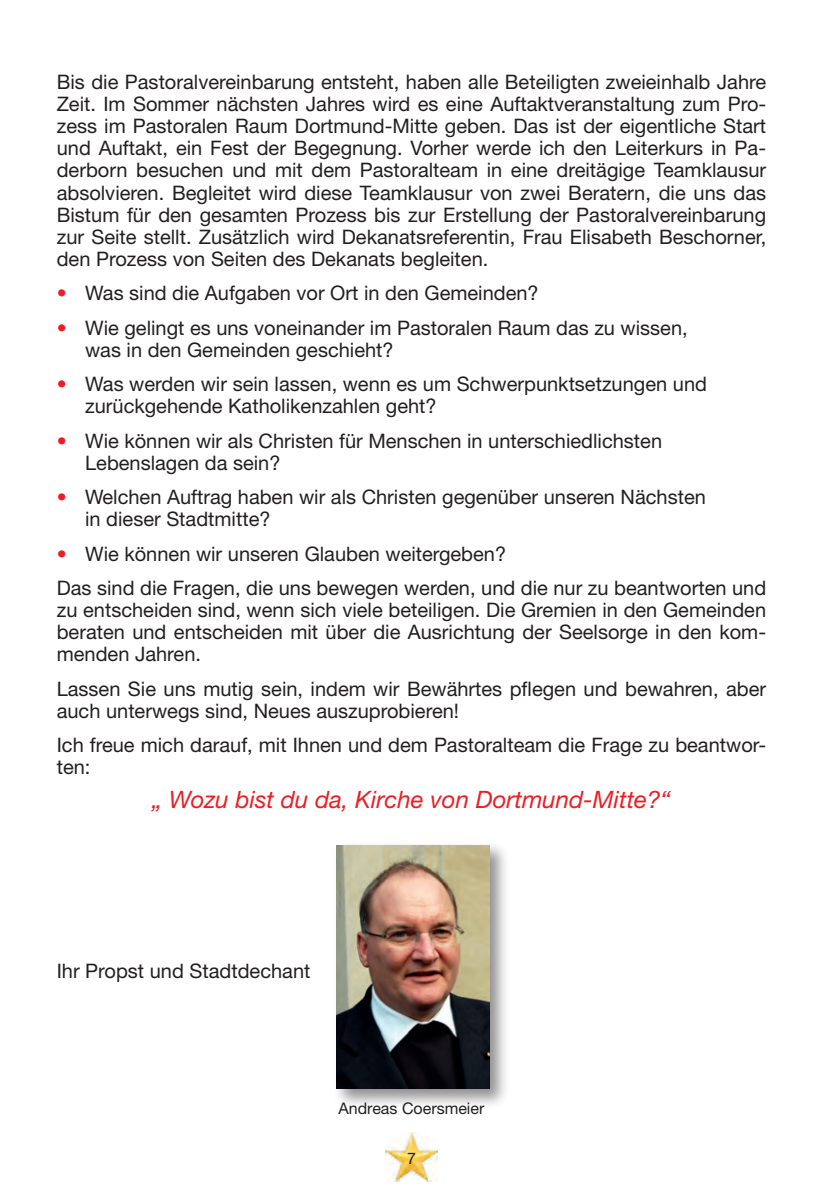
<style>
.page{position:relative;width:840px;height:1191px;background:#fff}
.page>*{position:absolute;margin:0;border:0;box-sizing:border-box;transform-origin:0 0}
.t1{font:italic 24px "Helvetica Neue LT";color:#ee1d23}
.t2{font:20px/22px "Helvetica Neue LT";color:#231f20}
.t3{font:16px "Helvetica Neue LT";color:#231f20}
.s1{color:#ee1d23}
</style>
<div class="page">
<img style="left:386px;top:1132px;width:51px;height:49px">
<div style="left:332px;top:841px;width:177px;height:268px;background:#231f20;opacity:.5"></div>
<img style="left:336px;top:845px;width:153px;height:244px">
<p class="t2" style="left:57px;top:71px;width:710px;text-align:justify">Bis die Pastoralvereinbarung entsteht, haben alle Beteiligten zweieinhalb Jahre Zeit. Im Sommer nächsten Jahres wird es eine Auftaktveranstaltung zum Pro&shy;zess im Pastoralen Raum Dortmund-Mitte geben. Das ist der eigentliche Start und Auftakt, ein Fest der Begegnung. Vorher werde ich den Leiterkurs in Pa&shy;derborn besuchen und mit dem Pastoralteam in eine dreitägige Teamklausur absolvieren. Begleitet wird diese Teamklausur von zwei Beratern, die uns das Bistum für den gesamten Prozess bis zur Erstellung der Pastoralvereinbarung zur Seite stellt. Zusätzlich wird Dekanatsreferentin, Frau Elisabeth Beschorner, den Prozess von Seiten des Dekanats begleiten.</p>
<p class="t2" style="left:57px;top:282px;width:483px"><span class="s1">•</span> Was sind die Aufgaben vor Ort in den Gemeinden?</p>
<p class="t2" style="left:85px;top:316px;width:603px;text-indent:-28px"><span class="s1">•</span> Wie gelingt es uns voneinander im Pastoralen Raum das zu wissen, was in den Gemeinden geschieht?</p>
<p class="t2" style="left:85px;top:372px;width:623px;text-indent:-28px"><span class="s1">•</span> Was werden wir sein lassen, wenn es um Schwerpunktsetzungen und zurückgehende Katholikenzahlen geht?</p>
<p class="t2" style="left:85px;top:429px;width:578px;text-indent:-28px"><span class="s1">•</span> Wie können wir als Christen für Menschen in unterschiedlichsten<br>Lebenslagen da sein?</p>
<p class="t2" style="left:85px;top:485px;width:622px;text-indent:-28px"><span class="s1">•</span> Welchen Auftrag haben wir als Christen gegenüber unseren Nächsten in dieser Stadtmitte?</p>
<p class="t2" style="left:57px;top:536px;width:710px;line-height:34.4px"><span class="s1">•</span> Wie können wir unseren Glauben weitergeben?<br>Das sind die Fragen, die uns bewegen werden, und die nur zu beantworten und</p>
<p class="t2" style="left:57px;top:598px;width:710px;text-align:justify">zu entscheiden sind, wenn sich viele beteiligen. Die Gremien in den Gemeinden beraten und entscheiden mit über die Ausrichtung der Seelsorge in den kom&shy;menden Jahren.</p>
<p class="t2" style="left:57px;top:677px;width:710px">Lassen Sie uns mutig sein, indem wir Bewährtes pflegen und bewahren, aber auch unterwegs sind, Neues auszuprobieren!</p>
<p class="t2" style="left:57px;top:733px;width:710px">Ich freue mich darauf, mit Ihnen und dem Pastoralteam die Frage zu beantwor&shy;ten:</p>
<p class="t1" style="left:152px;top:785px;width:519px">„ Wozu bist du da, Kirche von Dortmund-Mitte?“</p>
<p class="t2" style="left:57px;top:960px;width:255px">Ihr Propst und Stadtdechant</p>
<p class="t3" style="left:338px;top:1099px;width:147px">Andreas Coersmeier</p>
<p class="t3" style="left:407px;top:1148px;width:10px">7</p>
</div>
